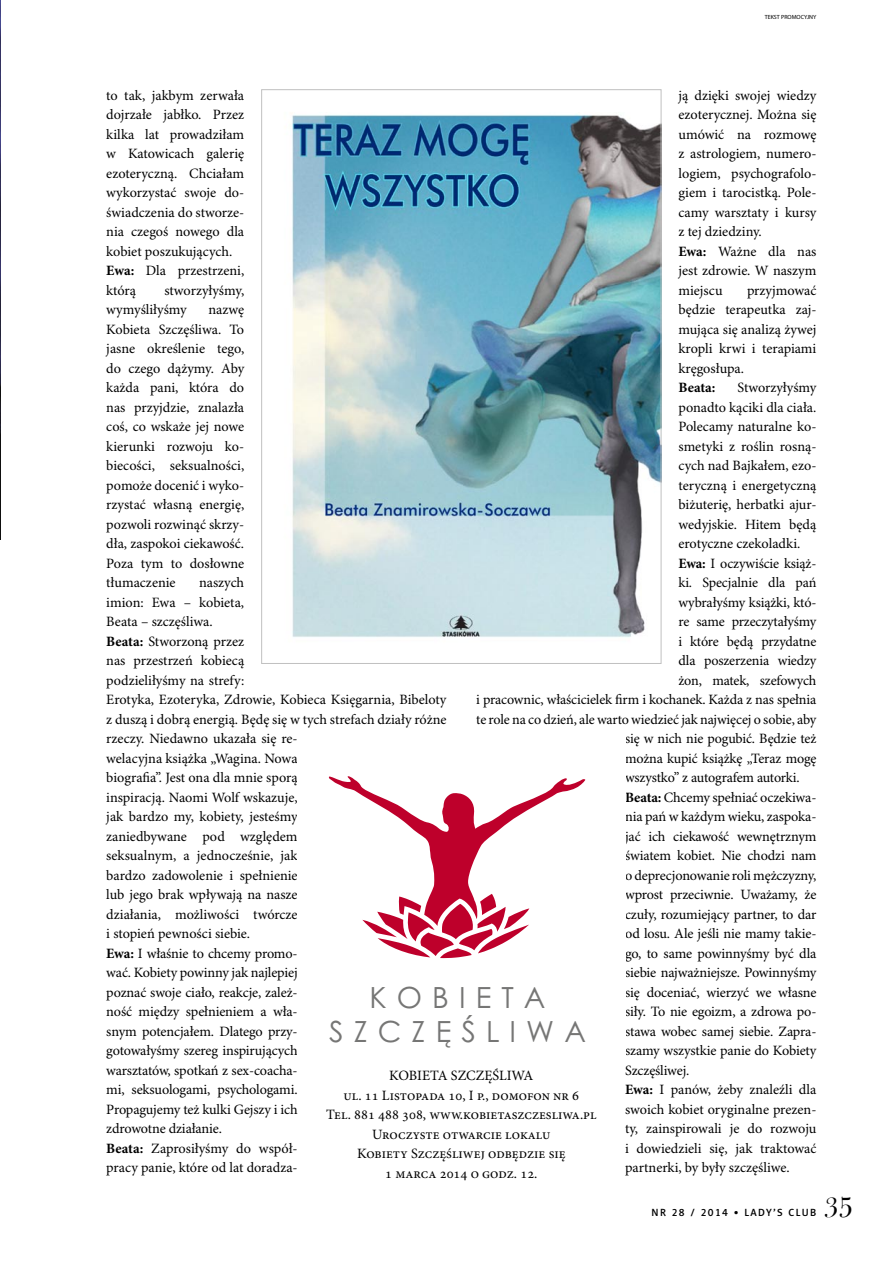
<style>
.page{position:relative;width:893px;height:1263px;background:#fff}
.page>*{position:absolute;margin:0;border:0;box-sizing:border-box;transform-origin:0 0}
.t1{font:29.1px/34.8px "Century Gothic";letter-spacing:.345em;color:#767675;text-align:center}
.t2{font:28.5px "Bulmer EU";color:#000}
._01_-_tekstowy{font:14.25px/19.5px "Minion Pro";letter-spacing:-.005em;color:#000;text-align:justify}
._01_-_tekstowy-2{font:700 14.25px "Minion Pro";letter-spacing:.005em;color:#000}
.t3{font:10.5px "Naomi Sans EFN Medium";letter-spacing:.13em;color:#000}
._01_-_tekstowy-3{font:6px "Myriad Pro";color:#000}
.s1{font-weight:700}
</style>
<div class="page">
<img style="left:292px;top:114px;width:367px;height:524px">
<img style="left:0;top:0;width:1px;height:540px">
<svg style="left:329px;top:776px;width:257px;height:182px"></svg>
<p class="_01_-_tekstowy-3" style="left:765px;top:14px;width:53px">TEKST PROMOCYJNY</p>
<p class="_01_-_tekstowy" style="left:106px;top:86px;width:139px">to tak, jakbym zerwała dojrzałe jabłko. Przez kilka lat prowadziłam w Katowicach galerię ezoteryczną. Chciałam wykorzystać swoje do&shy;świadczenia do stworze&shy;nia czegoś nowego dla kobiet poszukujących.</p>
<p class="_01_-_tekstowy" style="left:106px;top:261px;width:139px"><span class="s1">Ewa:</span> Dla przestrzeni, którą</p>
<p class="_01_-_tekstowy" style="left:678px;top:86px;width:139px">ją dzięki swojej wiedzy ezoterycznej. Można się umówić na rozmowę z astrologiem, numero&shy;logiem, psychografolo&shy;giem i tarocistką. Pole&shy;camy warsztaty i kursy z tej dziedziny.</p>
<p class="_01_-_tekstowy" style="left:678px;top:242px;width:139px"><span class="s1">Ewa:</span> Ważne dla nas jest zdrowie. W naszym miejscu</p>
<p class="_01_-_tekstowy" style="left:106px;top:281px;width:139px;text-indent:58px">stworzyłyśmy, wymyśliłyśmy</p>
<p class="_01_-_tekstowy" style="left:678px;top:281px;width:139px;text-indent:69px">przyjmować będzie terapeutka zaj&shy;mująca się analizą żywej kropli krwi i terapiami kręgosłupa.</p>
<p class="_01_-_tekstowy-2" style="left:678px;top:379px;width:39px">Beata:</p>
<p class="_01_-_tekstowy" style="left:106px;top:300px;width:139px;text-indent:102px">nazwę Kobieta Szczęśliwa. To jasne określenie tego, do czego dążymy. Aby każda pani, która do nas przyjdzie, znalazła coś, co wskaże jej nowe kierunki rozwoju ko&shy;biecości, seksualności, pomoże docenić i wyko&shy;rzystać własną energię, pozwoli rozwinąć skrzy&shy;dła, zaspokoi ciekawość.<br>Poza tym to dosłowne tłumaczenie</p>
<p class="_01_-_tekstowy" style="left:678px;top:378px;width:139px;text-indent:59px">Stworzyłyśmy ponadto kąciki dla ciała.<br>Polecamy naturalne ko&shy;smetyki z roślin rosną&shy;cych nad Bajkałem, ezo&shy;teryczną i energetyczną biżuterię, herbatki ajur&shy;wedyjskie. Hitem będą erotyczne czekoladki.</p>
<p class="_01_-_tekstowy" style="left:678px;top:554px;width:139px"><span class="s1">Ewa:</span> I oczywiście książ-</p>
<p class="_01_-_tekstowy" style="left:678px;top:573px;width:139px">ki. Specjalnie dla pań</p>
<p class="_01_-_tekstowy" style="left:678px;top:593px;width:139px">wybrałyśmy książki, któ-</p>
<p class="_01_-_tekstowy" style="left:678px;top:612px;width:139px">re same przeczytałyśmy</p>
<p class="_01_-_tekstowy" style="left:678px;top:632px;width:139px">i które będą przydatne</p>
<p class="_01_-_tekstowy" style="left:678px;top:651px;width:139px">dla poszerzenia wiedzy</p>
<p class="_01_-_tekstowy" style="left:678px;top:671px;width:139px">żon, matek, szefowych</p>
<p class="_01_-_tekstowy" style="left:476px;top:690px;width:342px">i pracownic, właścicielek firm i kochanek. Każda z nas spełnia</p>
<p class="_01_-_tekstowy" style="left:476px;top:710px;width:342px">te role na co dzień, ale warto wiedzieć jak najwięcej o sobie, aby</p>
<p class="_01_-_tekstowy" style="left:625px;top:729px;width:193px">się w nich nie pogubić. Będzie też</p>
<p class="_01_-_tekstowy" style="left:625px;top:749px;width:193px">można kupić książkę „Teraz mogę</p>
<p class="_01_-_tekstowy" style="left:625px;top:768px;width:176px">wszystko” z autografem autorki.</p>
<p class="_01_-_tekstowy" style="left:625px;top:788px;width:193px"><span class="s1">Beata:</span> Chcemy spełniać oczekiwa&shy;nia pań w każdym wieku, zaspoka&shy;jać ich ciekawość wewnętrznym światem kobiet. Nie chodzi nam o deprecjonowanie roli mężczyzny, wprost przeciwnie. Uważamy, że czuły, rozumiejący partner, to dar od losu. Ale jeśli nie mamy takie&shy;go, to same powinnyśmy być dla siebie najważniejsze. Powinnyśmy się doceniać, wierzyć we własne siły. To nie egoizm, a zdrowa po&shy;stawa wobec samej siebie. Zapra&shy;szamy wszystkie panie do Kobiety Szczęśliwej.</p>
<p class="_01_-_tekstowy" style="left:625px;top:1080px;width:193px"><span class="s1">Ewa:</span> I panów, żeby znaleźli dla swoich kobiet oryginalne prezen&shy;ty, zainspirowali je do rozwoju i dowiedzieli się, jak traktować partnerki, by były szczęśliwe.</p>
<p class="_01_-_tekstowy" style="left:106px;top:573px;width:139px;text-indent:93px">naszych imion: Ewa – kobieta, Beata – szczęśliwa.</p>
<p class="_01_-_tekstowy" style="left:106px;top:632px;width:342px;text-align:left"><span class="s1">Beata:</span> Stworzoną przez<br>nas przestrzeń kobiecą<br>podzieliłyśmy na strefy:<br>Erotyka, Ezoteryka, Zdrowie, Kobieca Księgarnia, Bibeloty z duszą i dobrą energią. Będę się w tych strefach działy różne rzeczy. Niedawno ukazała się re-<br>welacyjna książka „Wagina. Nowa<br>biografia”. Jest ona dla mnie sporą<br>inspiracją. Naomi Wolf wskazuje,<br>jak bardzo my, kobiety, jesteśmy<br>zaniedbywane pod względem<br>seksualnym, a jednocześnie, jak<br>bardzo zadowolenie i spełnienie<br>lub jego brak wpływają na nasze<br>działania, możliwości twórcze<br>i stopień pewności siebie.</p>
<p class="_01_-_tekstowy" style="left:106px;top:944px;width:193px"><span class="s1">Ewa:</span> I właśnie to chcemy promo&shy;wać. Kobiety powinny jak najlepiej poznać swoje ciało, reakcje, zależ&shy;ność między spełnieniem a wła&shy;snym potencjałem. Dlatego przy&shy;gotowałyśmy szereg inspirujących warsztatów, spotkań z sex-coacha&shy;mi, seksuologami, psychologami.<br>Propagujemy też kulki Gejszy i ich zdrowotne działanie.</p>
<p class="_01_-_tekstowy" style="left:106px;top:1139px;width:193px"><span class="s1">Beata:</span> Zaprosiłyśmy do współ&shy;pracy panie, które od lat doradza-</p>
<p class="t1" style="left:329px;top:983px;width:258px">KOBIETA<br>SZCZÊŒLIWA</p>
<p class="_01_-_tekstowy" style="left:389px;top:1067px;width:146px">KOBIETA SZCZĘŚLIWA</p>
<p class="_01_-_tekstowy" style="left:343px;top:1086px;width:237px">ul. 11 Listopada 10, I p., domofon nr 6</p>
<p class="_01_-_tekstowy" style="left:326px;top:1106px;width:272px">Tel. 881 488 308, www.kobietaszczesliwa.pl</p>
<p class="_01_-_tekstowy" style="left:357px;top:1125px;width:210px;text-align:center">Uroczyste otwarcie lokalu<br>Kobiety Szczęśliwej odbędzie się<br>1 marca 2014 o godz. 12.</p>
<p class="t3" style="left:652px;top:1206px;width:166px">NR 28 / 2014 • LADY’S CLUB</p>
<p class="t2" style="left:825px;top:1189px;width:30px">35</p>
</div>
